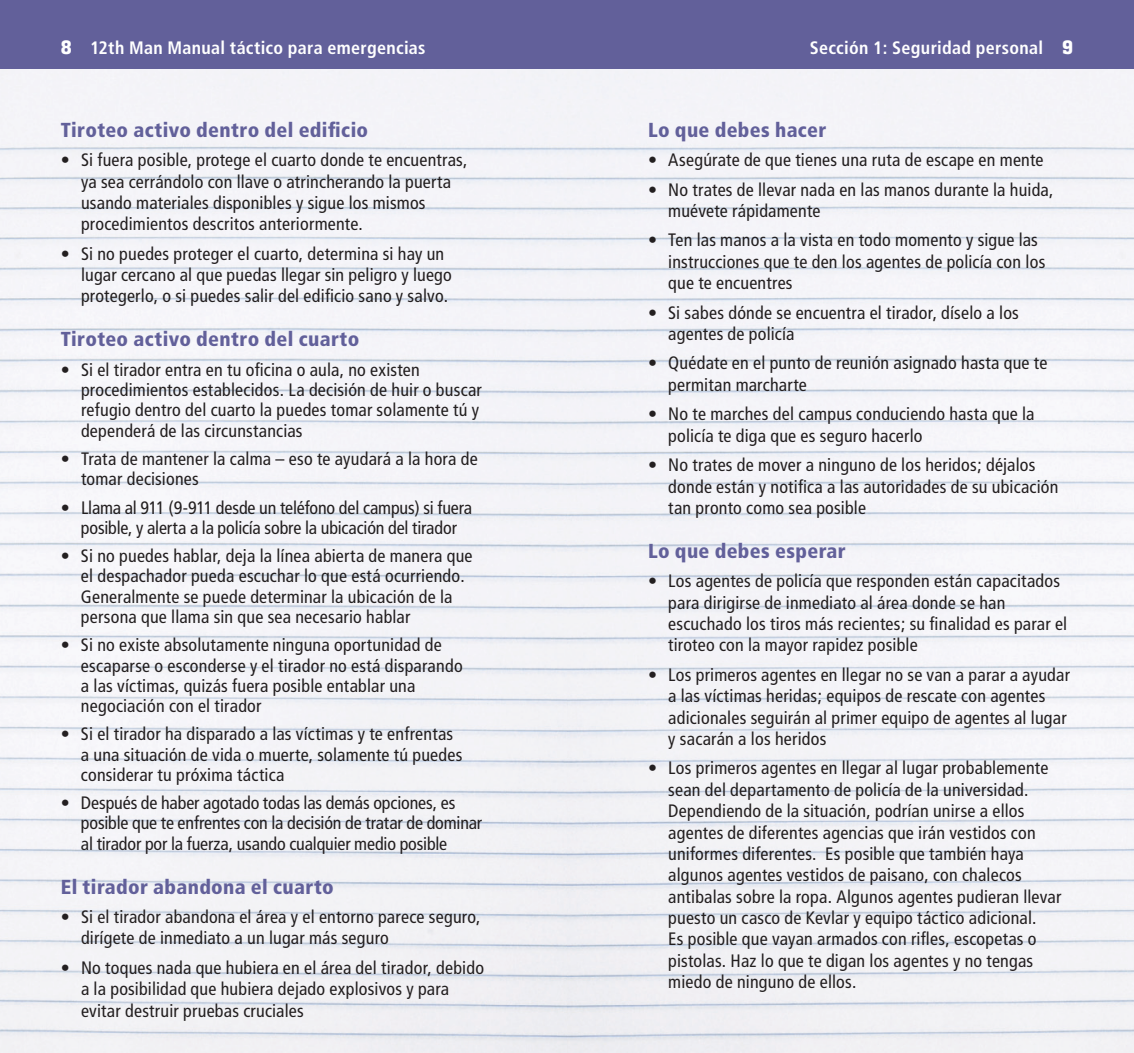
<style>
.page{position:relative;width:1134px;height:1053px;background:#fff}
.page>*{position:absolute;margin:0;border:0;box-sizing:border-box;transform-origin:0 0}
.t1{font:900 condensed 20.25px "Frutiger";letter-spacing:.02em;color:#62609a}
.t2{font:condensed 18px/21.4px "Frutiger";letter-spacing:.01em;color:#231f20}
.t3{font:condensed 18px/20.2px "Frutiger";letter-spacing:-.01em;color:#231f20;text-align:center}
.t4{font:700 condensed 18px "Frutiger";letter-spacing:.02em;color:#fff}
.s1{font-family:"Aachen Std";font-weight:500;font-stretch:normal;font-size:20.25px}
</style>
<div class="page">
<div style="left:0;top:0;width:567px;height:69px;background:#62609a"></div>
<div style="left:567px;top:0;width:567px;height:69px;background:#62609a"></div>
<p class="t4" style="left:61px;top:37px;width:366px"><span class="s1">8</span> 12th Man Manual táctico para emergencias</p>
<p class="t4" style="left:810px;top:37px;width:265px">Sección 1: Seguridad personal <span class="s1">9</span></p>
<p class="t1" style="left:61px;top:117px;width:309px">Tiroteo activo dentro del edificio</p>
<p class="t2" style="left:81px;top:149px;width:388px;text-indent:-20px">• Si fuera posible, protege el cuarto donde te encuentras, ya sea cerrándolo con llave o atrincherando la puerta usando materiales disponibles y sigue los mismos procedimientos descritos anteriormente.</p>
<p class="t2" style="left:81px;top:243px;width:372px;text-indent:-20px">• Si no puedes proteger el cuarto, determina si hay un lugar cercano al que puedas llegar sin peligro y luego protegerlo, o si puedes salir del edificio sano y salvo.</p>
<p class="t1" style="left:61px;top:327px;width:300px">Tiroteo activo dentro del cuarto</p>
<p class="t2" style="left:81px;top:360px;width:402px;line-height:20.2px;text-indent:-20px">• Si el tirador entra en tu oficina o aula, no existen procedimientos establecidos. La decisión de huir o buscar refugio dentro del cuarto la puedes tomar solamente tú y dependerá de las circunstancias</p>
<p class="t2" style="left:81px;top:449px;width:398px;line-height:20.2px;text-indent:-20px">• Trata de mantener la calma – eso te ayudará a la hora de tomar decisiones</p>
<p class="t3" style="left:61px;top:497px;width:413px">• Llama al 911 (9-911 desde un teléfono del campus) si fuera posible, y alerta a la policía sobre la ubicación del tirador</p>
<p class="t2" style="left:81px;top:546px;width:393px;line-height:20.2px;text-indent:-20px">• Si no puedes hablar, deja la línea abierta de manera que el despachador pueda escuchar lo que está ocurriendo.<br>Generalmente se puede determinar la ubicación de la persona que llama sin que sea necesario hablar</p>
<p class="t2" style="left:81px;top:635px;width:383px;line-height:20.2px;text-indent:-20px">• Si no existe absolutamente ninguna oportunidad de escaparse o esconderse y el tirador no está disparando a las víctimas, quizás fuera posible entablar una negociación con el tirador</p>
<p class="t2" style="left:81px;top:724px;width:383px;line-height:20.2px;text-indent:-20px">• Si el tirador ha disparado a las víctimas y te enfrentas a una situación de vida o muerte, solamente tú puedes considerar tu próxima táctica</p>
<p class="t2" style="left:81px;top:793px;width:403px;line-height:20.2px;text-indent:-20px">• Después de haber agotado todas las demás opciones, es posible que te enfrentes con la decisión de tratar de dominar al tirador por la fuerza, usando cualquier medio posible</p>
<p class="t1" style="left:61px;top:874px;width:275px">El tirador abandona el cuarto</p>
<p class="t2" style="left:81px;top:906px;width:401px;text-indent:-20px">• Si el tirador abandona el área y el entorno parece seguro, dirígete de inmediato a un lugar más seguro</p>
<p class="t2" style="left:81px;top:957px;width:405px;text-indent:-20px">• No toques nada que hubiera en el área del tirador, debido a la posibilidad que hubiera dejado explosivos y para evitar destruir pruebas cruciales</p>
<p class="t1" style="left:648px;top:117px;width:180px">Lo que debes hacer</p>
<p class="t2" style="left:648px;top:149px;width:397px">• Asegúrate de que tienes una ruta de escape en mente</p>
<p class="t2" style="left:668px;top:179px;width:387px;text-indent:-20px">• No trates de llevar nada en las manos durante la huida, muévete rápidamente</p>
<p class="t2" style="left:668px;top:230px;width:379px;text-indent:-20px">• Ten las manos a la vista en todo momento y sigue las instrucciones que te den los agentes de policía con los que te encuentres</p>
<p class="t2" style="left:668px;top:302px;width:352px;text-indent:-20px">• Si sabes dónde se encuentra el tirador, díselo a los agentes de policía</p>
<p class="t2" style="left:668px;top:353px;width:381px;text-indent:-20px">• Quédate en el punto de reunión asignado hasta que te permitan marcharte</p>
<p class="t2" style="left:668px;top:404px;width:368px;text-indent:-20px">• No te marches del campus conduciendo hasta que la policía te diga que es seguro hacerlo</p>
<p class="t2" style="left:668px;top:454px;width:392px;text-indent:-20px">• No trates de mover a ninguno de los heridos; déjalos donde están y notifica a las autoridades de su ubicación tan pronto como sea posible</p>
<p class="t1" style="left:648px;top:539px;width:199px">Lo que debes esperar</p>
<p class="t2" style="left:668px;top:571px;width:401px;text-indent:-20px">• Los agentes de policía que responden están capacitados para dirigirse de inmediato al área donde se han escuchado los tiros más recientes; su finalidad es parar el tiroteo con la mayor rapidez posible</p>
<p class="t2" style="left:668px;top:664px;width:403px;text-indent:-20px">• Los primeros agentes en llegar no se van a parar a ayudar a las víctimas heridas; equipos de rescate con agentes adicionales seguirán al primer equipo de agentes al lugar y sacarán a los heridos</p>
<p class="t2" style="left:668px;top:758px;width:395px;text-indent:-20px">• Los primeros agentes en llegar al lugar probablemente sean del departamento de policía de la universidad.<br>Dependiendo de la situación, podrían unirse a ellos agentes de diferentes agencias que irán vestidos con uniformes diferentes. Es posible que también haya algunos agentes vestidos de paisano, con chalecos antibalas sobre la ropa. Algunos agentes pudieran llevar puesto un casco de Kevlar y equipo táctico adicional.<br>Es posible que vayan armados con rifles, escopetas o pistolas. Haz lo que te digan los agentes y no tengas miedo de ninguno de ellos.</p>
</div>
